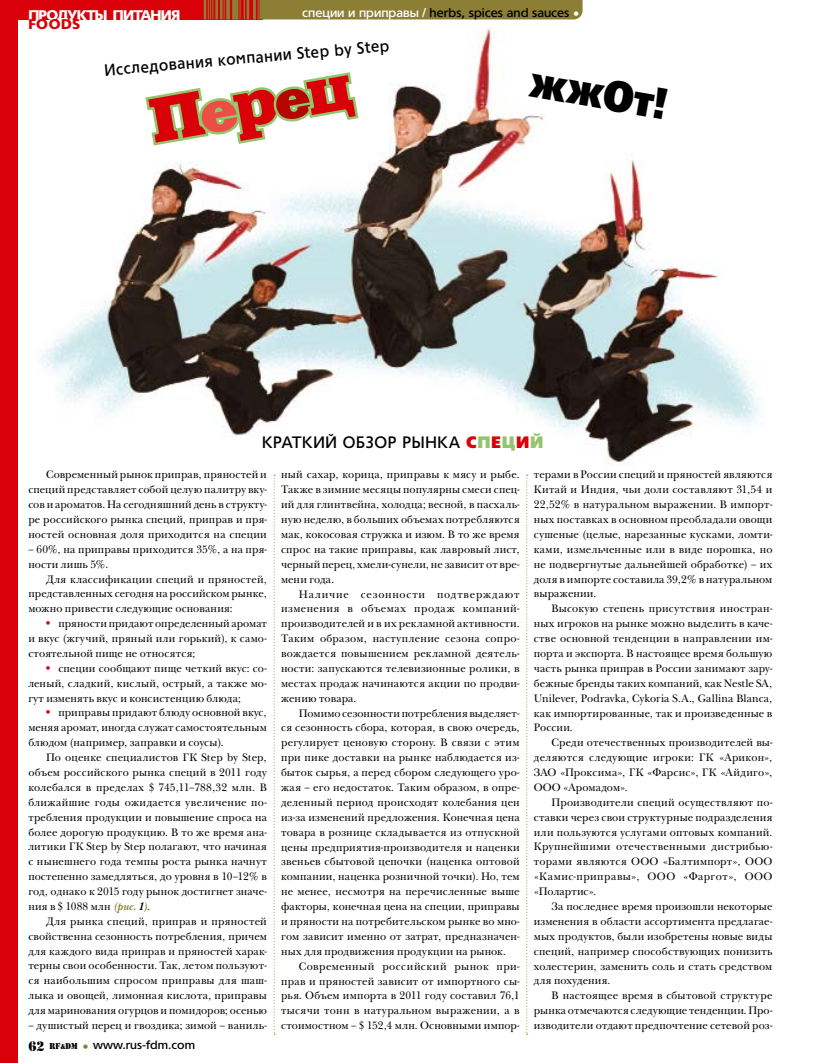
<style>
.page{position:relative;width:815px;height:1063px;background:#fff}
.page>*{position:absolute;margin:0;border:0;box-sizing:border-box;transform-origin:0 0}
.t1{font:62.5px "Xenia Extended C";color:#da0009}
.t2{font:43.75px "Free Set Extra Bold C";color:#000;scale:.85 1}
.t3{font:500 16.25px "Tornado Cyr";letter-spacing:.045em;color:#000;scale:.9 1}
.t4{font:500 16.25px "Tornado Cyr";letter-spacing:.045em;color:#000;scale:.95 1}
.t5{font:900 13.75px "Tornado Cyr";letter-spacing:-.05em;color:#fff}
.t6{font:900 13.75px "Tornado Cyr";letter-spacing:.05em;color:#da0009}
.t7{font:500 12.5px "Tornado Cyr";color:#000}
.t8{font:500 11.88px "Tornado Cyr";color:#000}
.t9{font:11.25px/14.9px "New Baskerville C";letter-spacing:.015em;color:#000;text-align:justify;scale:.96 1}
.s1{color:#fff}
.s2{font-size:56.25px;color:#ea4e44}
.s3{font-size:53.75px;color:#b60501}
.s4{font-weight:900;color:#da0009}
.s5{font-weight:900;color:#94c56d}
.s6{font-family:"Helios";color:#da0009}
.s7{font-weight:700;font-style:italic;color:#8c7f35}
.s8{font-weight:700;font-style:italic}
.s9{font-family:"Shablon C";font-weight:400;font-size:17.5px}
.s10{font-family:"Shablon C";font-weight:400;font-size:10.88px}
.s11{font-family:"Shablon C";font-weight:400;font-size:9.12px}
.s12{font-size:12.5px;color:#8c7f35}
</style>
<div class="page">
<div style="left:0;top:0;width:18px;height:1063px;background:#da0009"></div>
<div style="left:0;top:0;width:262px;height:19px;background:#da0009"></div>
<svg style="left:204px;top:0;width:10px;height:19px"></svg>
<hr style="left:215px;top:0;width:3px;height:19px;background:#8c7f35">
<hr style="left:220px;top:0;width:3px;height:19px;background:#8c7f35">
<svg style="left:224px;top:0;width:1px;height:19px"></svg>
<svg style="left:226px;top:0;width:4px;height:19px"></svg>
<div style="left:232px;top:0;width:6px;height:19px;background:#8c7f35"></div>
<div style="left:240px;top:0;width:343px;height:19px;background:#8c7f35"></div>
<svg style="left:259px;top:0;width:4px;height:19px"></svg>
<img style="left:42px;top:28px;width:718px;height:454px">
<svg style="left:142px;top:69px;width:219px;height:79px"></svg>
<svg style="left:526px;top:475px;width:2px;height:560px"></svg>
<svg style="left:274px;top:475px;width:1px;height:560px"></svg>
<p class="t5" style="left:28px;top:7px;width:153px">ПРОДУКТЫ ПИТАНИЯ</p>
<p class="t6" style="left:28px;top:17px;width:54px">FOODS</p>
<p class="t7" style="left:302px;top:6px;width:279px"><span class="s1">специи и приправы /</span> herbs, spices and sauces <span class="s1">•</span></p>
<h3 class="t3" style="left:104px;top:61px;width:319px;rotate:-5deg">Исследования компании Step by Step</h3>
<h1 class="t1" style="left:143px;top:83px;width:208px;rotate:-10deg">П<span class="s2">е</span>р<span class="s3">е</span>ц</h1>
<h2 class="t2" style="left:535px;top:56px;width:166px;rotate:10deg">жжОт!</h2>
<h3 class="t4" style="left:262px;top:434px;width:298px">Кратки й обзор рынка <span class="s4">с</span><span class="s5">п</span><span class="s4">е</span><span class="s5">ц</span><span class="s4">и</span><span class="s5">й</span></h3>
<p class="t9" style="left:28px;top:467px;width:250px;text-indent:18px">Современный рынок приправ, пряностей и специй представляет собой целую палитру вку&shy;сов и ароматов. На сегодняшний день в структу&shy;ре российского рынка специй, приправ и пря&shy;ностей основная доля приходится на специи</p>
<p class="t9" style="left:28px;top:542px;width:250px">– 60%, на приправы приходится 35%, а на пря&shy;ности лишь 5%.</p>
<p class="t9" style="left:28px;top:572px;width:250px;text-indent:18px">Для классификации специй и пряностей, представленных сегодня на российском рынке, можно привести следующие основания:</p>
<p class="t9" style="left:28px;top:616px;width:250px;text-indent:18px"><span class="s6">•</span> пряности придают определенный аромат и вкус (жгучий, пряный или горький), к само&shy;стоятельной пище не относятся;</p>
<p class="t9" style="left:28px;top:661px;width:250px;text-indent:18px"><span class="s6">•</span> специи сообщают пище четкий вкус: со&shy;леный, сладкий, кислый, острый, а также мо&shy;гут изменять вкус и консистенцию блюда;</p>
<p class="t9" style="left:28px;top:705px;width:250px;text-indent:18px"><span class="s6">•</span> приправы придают блюду основной вкус, меняя аромат, иногда служат самостоятельным блюдом (например, заправки и соусы).</p>
<p class="t9" style="left:28px;top:750px;width:250px;text-indent:18px">По оценке специалистов ГК Step by Step, объем российского рынка специй в 2011 году колебался в пределах $ 745,11–788,32 млн. В ближайшие годы ожидается увеличение по&shy;требления продукции и повышение спроса на более дорогую продукцию. В то же время ана&shy;литики ГК Step by Step полагают, что начиная с нынешнего года темпы роста рынка начнут постепенно замедляться, до уровня в 10–12% в год, однако к 2015 году рынок достигнет значе&shy;ния в $ 1088 млн <span class="s7">(рис.</span> <span class="s8">1</span><span class="s7">)</span>.</p>
<p class="t9" style="left:28px;top:914px;width:250px;text-indent:18px">Для рынка специй, приправ и пряностей свойственна сезонность потребления, причем для каждого вида приправ и пряностей харак&shy;терны свои особенности. Так, летом пользуют&shy;ся наибольшим спросом приправы для шаш&shy;лыка и овощей, лимонная кислота, приправы для маринования огурцов и помидоров; осенью</p>
<p class="t9" style="left:28px;top:1018px;width:250px">– душистый перец и гвоздика; зимой – ваниль-</p>
<p class="t8" style="left:28px;top:1039px;width:168px"><span class="s9">62</span> <span class="s10">RF</span><span class="s11">&amp;</span><span class="s10">DM</span> <span class="s12">•</span> www.rus-fdm.com</p>
<p class="t9" style="left:281px;top:467px;width:250px">ный сахар, корица, приправы к мясу и рыбе.<br>Также в зимние месяцы популярны смеси спец&shy;ий для глинтвейна, холодца; весной, в пасхаль&shy;ную неделю, в больших объемах потребляются мак, кокосовая стружка и изюм. В то же время спрос на такие приправы, как лавровый лист, черный перец, хмели-сунели, не зависит от вре&shy;мени года.</p>
<p class="t9" style="left:281px;top:587px;width:250px;text-indent:18px">Наличие сезонности подтверждают изменения в объемах продаж компаний&shy;производителей и в их рекламной активности.<br>Таким образом, наступление сезона сопро&shy;вождается повышением рекламной деятель&shy;ности: запускаются телевизионные ролики, в местах продаж начинаются акции по продви&shy;жению товара.</p>
<p class="t9" style="left:281px;top:706px;width:250px;text-indent:18px">Помимо сезонности потребления выделяет&shy;ся сезонность сбора, которая, в свою очередь, регулирует ценовую сторону. В связи с этим при пике доставки на рынке наблюдается из&shy;быток сырья, а перед сбором следующего уро&shy;жая – его недостаток. Таким образом, в опре&shy;деленный период происходят колебания цен из-за изменений предложения. Конечная цена товара в рознице складывается из отпускной цены предприятия-производителя и наценки звеньев сбытовой цепочки (наценка оптовой компании, наценка розничной точки). Но, тем не менее, несмотря на перечисленные выше факторы, конечная цена на специи, приправы и пряности на потребительском рынке во мно&shy;гом зависит именно от затрат, предназначен&shy;ных для продвижения продукции на рынок.</p>
<p class="t9" style="left:281px;top:959px;width:250px;text-indent:18px">Современный российский рынок при&shy;прав и пряностей зависит от импортного сы&shy;рья. Объем импорта в 2011 году составил 76,1 тысячи тонн в натуральном выражении, а в стоимостном – $ 152,4 млн. Основными импор-</p>
<p class="t9" style="left:534px;top:467px;width:250px">терами в России специй и пряностей являются Китай и Индия, чьи доли составляют 31,54 и 22,52% в натуральном выражении. В импорт&shy;ных поставках в основном преобладали овощи сушеные (целые, нарезанные кусками, ломти&shy;ками, измельченные или в виде порошка, но не подвергнутые дальнейшей обработке) – их доля в импорте составила 39,2% в натуральном выражении.</p>
<p class="t9" style="left:534px;top:601px;width:250px;text-indent:18px">Высокую степень присутствия иностран&shy;ных игроков на рынке можно выделить в каче&shy;стве основной тенденции в направлении им&shy;порта и экспорта. В настоящее время большую часть рынка приправ в России занимают зару&shy;бежные бренды таких компаний, как Nestle SA, Unilever, Podravka, Cykoria S.A., Gallina Blanca, как импортированные, так и произведенные в России.</p>
<p class="t9" style="left:534px;top:735px;width:250px;text-indent:18px">Среди отечественных производителей вы&shy;деляются следующие игроки: ГК «Арикон», ЗАО «Проксима», ГК «Фарсис», ГК «Айдиго», ООО «Аромадом».</p>
<p class="t9" style="left:534px;top:795px;width:250px;text-indent:18px">Производители специй осуществляют по&shy;ставки через свои структурные подразделения или пользуются услугами оптовых компаний.<br>Крупнейшими отечественными дистрибью&shy;торами являются ООО «Балтимпорт», ООО «Камис-приправы», ООО «Фаргот», ООО «Полартис».</p>
<p class="t9" style="left:534px;top:899px;width:250px;text-indent:18px">За последнее время произошли некоторые изменения в области ассортимента предлагае&shy;мых продуктов, были изобретены новые виды специй, например способствующих понизить холестерин, заменить соль и стать средством для похудения.</p>
<p class="t9" style="left:534px;top:988px;width:250px;text-indent:18px">В настоящее время в сбытовой структуре рынка отмечаются следующие тенденции. Про&shy;изводители отдают предпочтение сетевой роз-</p>
</div>
